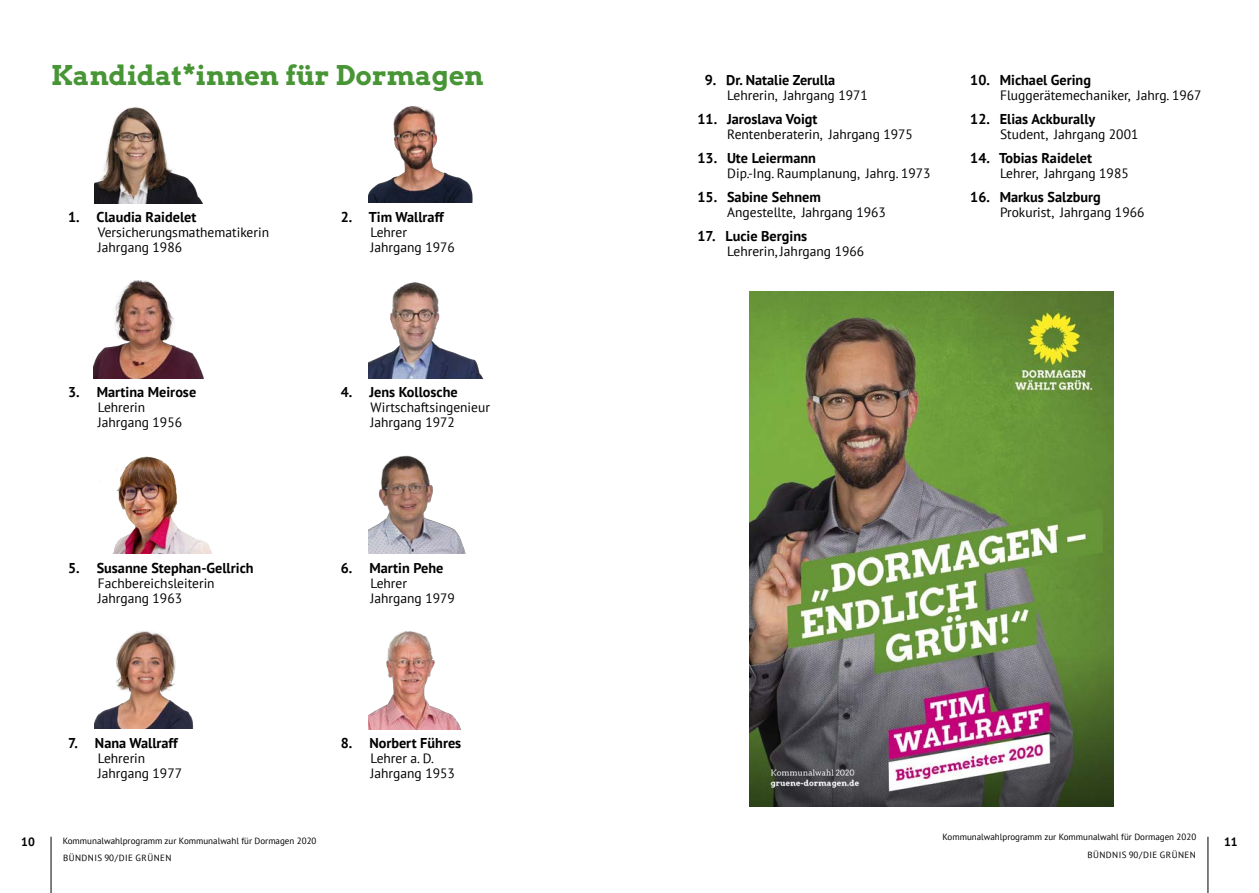
<style>
.page{position:relative;width:1259px;height:893px;background:#fff}
.page>*{position:absolute;margin:0;border:0;box-sizing:border-box;transform-origin:0 0}
.Headline_1{font:27px "Arvo Gruen";color:#479535}
.Kandidat-Name{font:700 14.25px "PT Sans";color:#000}
.Wahlkreis{font:13.5px "PT Sans";color:#000}
.t1{font:700 12px "PT Sans";color:#000}
.t2{font:9px/17.7px "PT Sans";color:#000;text-align:right}
</style>
<div class="page">
<hr style="left:1207px;top:837px;width:1px;height:56px;background:#000">
<hr style="left:51px;top:837px;width:1px;height:56px;background:#000">
<img style="left:749px;top:291px;width:365px;height:516px">
<img style="left:94px;top:280px;width:110px;height:98px">
<img style="left:94px;top:106px;width:109px;height:97px">
<img style="left:100px;top:456px;width:112px;height:98px">
<img style="left:369px;top:455px;width:97px;height:98px">
<img style="left:369px;top:282px;width:114px;height:96px">
<img style="left:369px;top:106px;width:104px;height:97px">
<img style="left:94px;top:631px;width:100px;height:98px">
<img style="left:369px;top:631px;width:92px;height:98px">
<p class="Headline_1" style="left:51px;top:57px;width:434px">Kandidat*innen für Dormagen</p>
<p class="Kandidat-Name" style="left:68px;top:207px;width:130px">1. Claudia Raidelet</p>
<p class="Wahlkreis" style="left:98px;top:223px;width:173px">Versicherungsmathematikerin</p>
<p class="Wahlkreis" style="left:98px;top:238px;width:86px">Jahrgang 1986</p>
<p class="Kandidat-Name" style="left:68px;top:383px;width:130px">3. Martina Meirose</p>
<p class="Wahlkreis" style="left:98px;top:399px;width:49px">Lehrerin</p>
<p class="Wahlkreis" style="left:98px;top:414px;width:86px">Jahrgang 1956</p>
<p class="Kandidat-Name" style="left:68px;top:558px;width:187px">5. Susanne Stephan-Gellrich</p>
<p class="Wahlkreis" style="left:98px;top:574px;width:118px">Fachbereichsleiterin</p>
<p class="Wahlkreis" style="left:98px;top:589px;width:86px">Jahrgang 1963</p>
<p class="Kandidat-Name" style="left:68px;top:734px;width:111px">7. Nana Wallraff</p>
<p class="Wahlkreis" style="left:98px;top:750px;width:49px">Lehrerin</p>
<p class="Wahlkreis" style="left:98px;top:765px;width:86px">Jahrgang 1977</p>
<p class="Kandidat-Name" style="left:341px;top:207px;width:105px">2. Tim Wallraff</p>
<p class="Wahlkreis" style="left:370px;top:223px;width:38px">Lehrer</p>
<p class="Wahlkreis" style="left:370px;top:238px;width:86px">Jahrgang 1976</p>
<p class="Kandidat-Name" style="left:341px;top:383px;width:119px">4. Jens Kollosche</p>
<p class="Wahlkreis" style="left:370px;top:399px;width:121px">Wirtschaftsingenieur</p>
<p class="Wahlkreis" style="left:370px;top:414px;width:86px">Jahrgang 1972</p>
<p class="Kandidat-Name" style="left:341px;top:558px;width:104px">6. Martin Pehe</p>
<p class="Wahlkreis" style="left:370px;top:574px;width:38px">Lehrer</p>
<p class="Wahlkreis" style="left:370px;top:589px;width:86px">Jahrgang 1979</p>
<p class="Kandidat-Name" style="left:341px;top:734px;width:122px">8. Norbert Führes</p>
<p class="Wahlkreis" style="left:370px;top:750px;width:65px">Lehrer a. D.</p>
<p class="Wahlkreis" style="left:370px;top:765px;width:86px">Jahrgang 1953</p>
<p class="Kandidat-Name" style="left:705px;top:71px;width:132px">9. Dr. Natalie Zerulla</p>
<p class="Wahlkreis" style="left:727px;top:87px;width:142px">Lehrerin, Jahrgang 1971</p>
<p class="Kandidat-Name" style="left:697px;top:110px;width:121px">11. Jaroslava Voigt</p>
<p class="Wahlkreis" style="left:727px;top:126px;width:187px">Rentenberaterin, Jahrgang 1975</p>
<p class="Kandidat-Name" style="left:697px;top:149px;width:120px">13. Ute Leiermann</p>
<p class="Wahlkreis" style="left:727px;top:165px;width:205px">Dip.-Ing. Raumplanung, Jahrg. 1973</p>
<p class="Kandidat-Name" style="left:697px;top:188px;width:125px">15. Sabine Sehnem</p>
<p class="Wahlkreis" style="left:727px;top:204px;width:160px">Angestellte, Jahrgang 1963</p>
<p class="Kandidat-Name" style="left:697px;top:227px;width:111px">17. Lucie Bergins</p>
<p class="Wahlkreis" style="left:727px;top:243px;width:138px">Lehrerin, Jahrgang 1966</p>
<p class="Kandidat-Name" style="left:970px;top:71px;width:122px">10. Michael Gering</p>
<p class="Wahlkreis" style="left:1000px;top:87px;width:203px">Fluggerätemechaniker, Jahrg. 1967</p>
<p class="Kandidat-Name" style="left:970px;top:110px;width:127px">12. Elias Ackburally</p>
<p class="Wahlkreis" style="left:1000px;top:126px;width:140px">Student, Jahrgang 2001</p>
<p class="Kandidat-Name" style="left:970px;top:149px;width:123px">14. Tobias Raidelet</p>
<p class="Wahlkreis" style="left:1000px;top:165px;width:130px">Lehrer, Jahrgang 1985</p>
<p class="Kandidat-Name" style="left:970px;top:188px;width:132px">16. Markus Salzburg</p>
<p class="Wahlkreis" style="left:1000px;top:204px;width:146px">Prokurist, Jahrgang 1966</p>
<p class="t2" style="left:942px;top:828px;width:255px">Kommunalwahlprogramm zur Kommunalwahl für Dormagen 2020<br>BÜNDNIS 90/DIE GRÜNEN</p>
<p class="t1" style="left:21px;top:833px;width:15px">10</p>
<p class="t1" style="left:1224px;top:833px;width:15px">11</p>
<p class="t2" style="left:63px;top:831px;width:255px;text-align:left">Kommunalwahlprogramm zur Kommunalwahl für Dormagen 2020<br>BÜNDNIS 90/DIE GRÜNEN</p>
</div>
